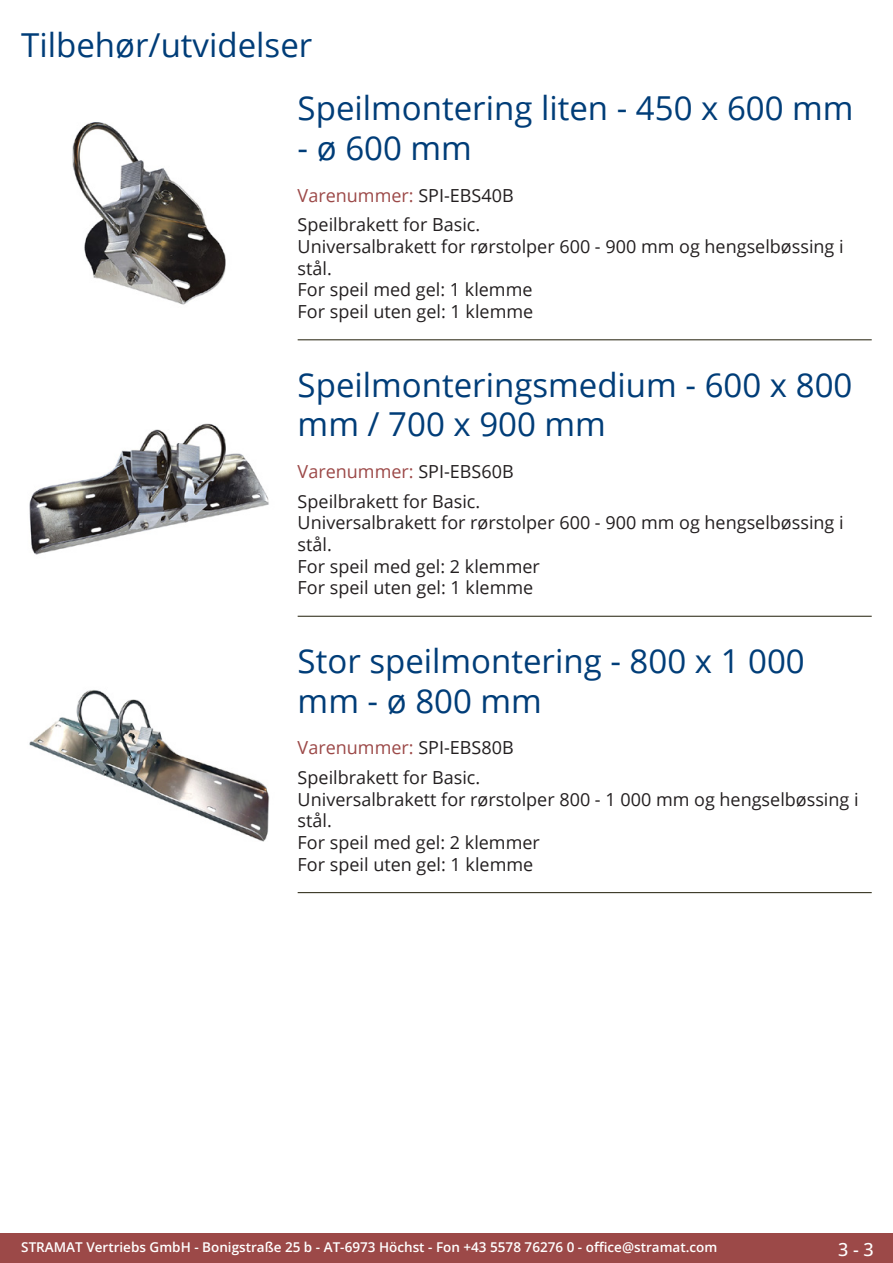
<style>
.page{position:relative;width:893px;height:1263px;background:#fff}
.page>*{position:absolute;margin:0;border:0;box-sizing:border-box;transform-origin:0 0}
.Produkttitel{font:33px/39.6px "Open Sans";color:#003d78}
.RastTitel{font:33px "Open Sans";color:#003d78}
.Beschreibung_Text{font:18px/21.6px "Open Sans";color:#231f20}
.TechDaten_Überschrif{font:18px "Open Sans";color:#9c4948}
.t1{font:500 18px "Open Sans";color:#fff}
.t2{font:600 13.5px "Open Sans";color:#fff}
.s1{color:#231f20}
</style>
<div class="page">
<div style="left:0;top:1233px;width:893px;height:30px;background:#9c4948"></div>
<hr style="left:298px;top:340px;width:574px;height:1px;background:#201d08">
<hr style="left:298px;top:616px;width:574px;height:1px;background:#201d08">
<hr style="left:298px;top:892px;width:574px;height:1px;background:#201d08">
<img style="left:72px;top:122px;width:154px;height:183px">
<img style="left:29px;top:423px;width:240px;height:132px">
<img style="left:29px;top:690px;width:241px;height:152px">
<p class="RastTitel" style="left:21px;top:22px;width:293px">Tilbehør/utvidelser</p>
<p class="Produkttitel" style="left:298px;top:88px;width:557px">Speilmontering liten - 450 x 600 mm</p>
<p class="Produkttitel" style="left:298px;top:127px;width:176px">- ø 600 mm</p>
<p class="TechDaten_Überschrif" style="left:298px;top:183px;width:218px">Varenummer: <span class="s1">SPI-EBS40B</span></p>
<p class="Beschreibung_Text" style="left:298px;top:214px;width:547px">Speilbrakett for Basic.<br>Universalbrakett for rørstolper 600 - 900 mm og hengselbøssing i stål.<br>For speil med gel: 1 klemme<br>For speil uten gel: 1 klemme</p>
<p class="Produkttitel" style="left:298px;top:364px;width:556px">Speilmonteringsmedium - 600 x 800 mm / 700 x 900 mm</p>
<p class="TechDaten_Überschrif" style="left:298px;top:459px;width:218px">Varenummer: <span class="s1">SPI-EBS60B</span></p>
<p class="Beschreibung_Text" style="left:298px;top:490px;width:547px">Speilbrakett for Basic.<br>Universalbrakett for rørstolper 600 - 900 mm og hengselbøssing i stål.<br>For speil med gel: 2 klemmer<br>For speil uten gel: 1 klemme</p>
<p class="Produkttitel" style="left:298px;top:640px;width:509px">Stor speilmontering - 800 x 1 000 mm - ø 800 mm</p>
<p class="TechDaten_Überschrif" style="left:298px;top:735px;width:218px">Varenummer: <span class="s1">SPI-EBS80B</span></p>
<p class="Beschreibung_Text" style="left:298px;top:766px;width:562px">Speilbrakett for Basic.<br>Universalbrakett for rørstolper 800 - 1 000 mm og hengselbøssing i stål.<br>For speil med gel: 2 klemmer<br>For speil uten gel: 1 klemme</p>
<p class="t2" style="left:21px;top:1238px;width:698px">STRAMAT Vertriebs GmbH - Bonigstraße 25 b - AT-6973 Höchst - Fon +43 5578 76276 0 - office@stramat.com</p>
<p class="t1" style="left:838px;top:1237px;width:37px">3 - 3</p>
</div>
